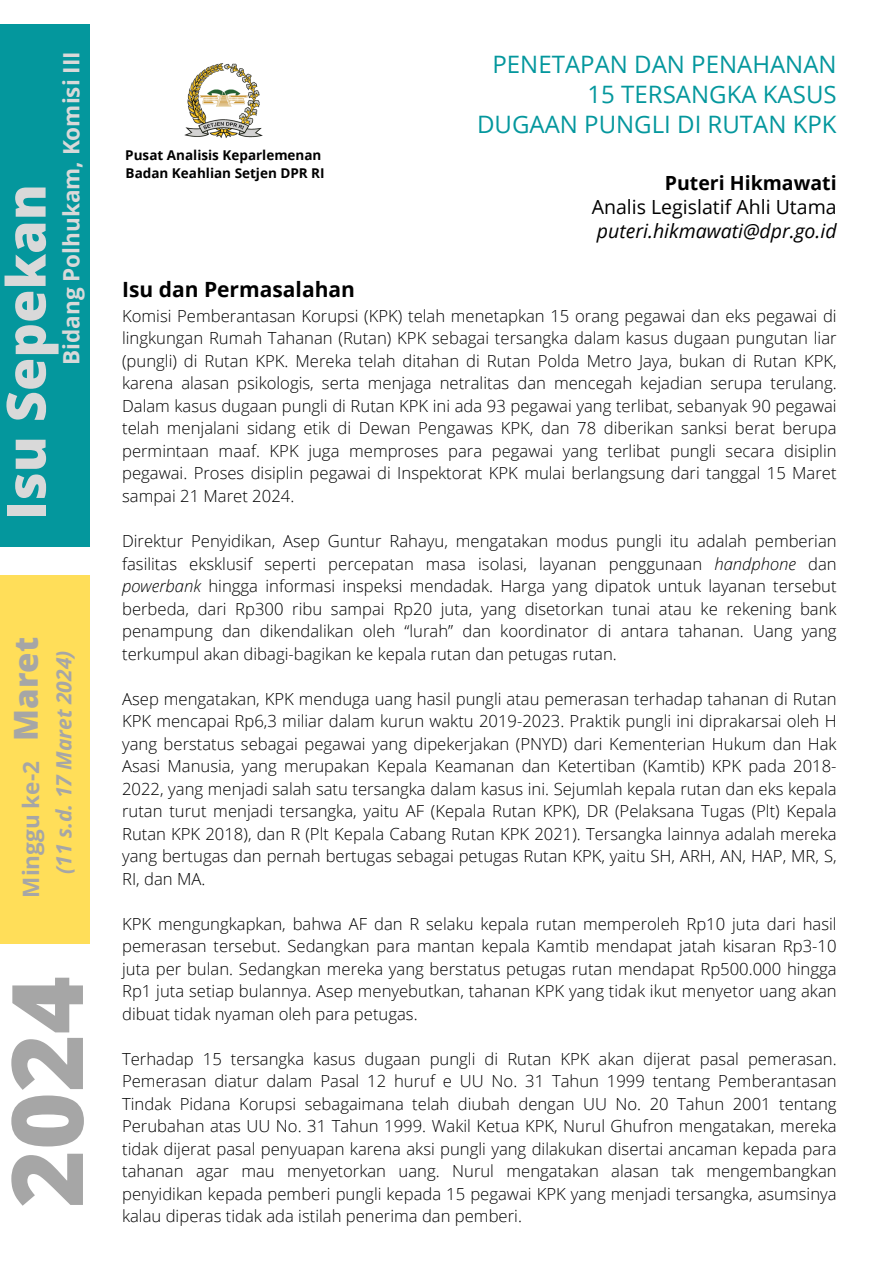
<style>
.page{position:relative;width:894px;height:1264px;background:#fff}
.page>*{position:absolute;margin:0;border:0;box-sizing:border-box;transform-origin:0 0}
.t1{font:800 98.85px "Open Sans";color:#a6a6a6}
.t2{font:800 54px "Open Sans";color:#d9d9d9}
.t3{font:800 33px "Open Sans";color:#a6a6a6}
.t4{font:24px/30.3px "Open Sans";color:#04979d;text-align:right}
.t5{font:700 22.5px "Open Sans";color:#d9d9d9}
.t6{font:700 22.5px "Open Sans";color:#a6a6a6}
.t7{font:italic 700 21px "Open Sans";color:#a6a6a6}
.t8{font:700 21px "Open Sans";color:#000}
.t9{font:italic 19.5px "Open Sans";color:#000}
.t10{font:19.5px "Open Sans";color:#000}
.t11{font:700 19.5px "Open Sans";color:#000}
.t12{font:300 16.65px/22.5px "Open Sans";color:#000;text-align:justify}
.t13{font:700 13.5px "Open Sans";color:#000}
.s1{font-style:italic}
</style>
<div class="page">
<div style="left:0;top:25px;width:89px;height:522px;background:#04979d"></div>
<div style="left:0;top:575px;width:89px;height:368px;background:#ffde59"></div>
<img style="left:184px;top:63px;width:79px;height:75px">
<h6 class="t5" style="left:55px;top:365px;width:315px;rotate:-90deg">Bidang Polhukam, Komisi III</h6>
<h1 class="t2" style="left:-12px;top:520px;width:337px;rotate:-90deg">Isu Sepekan</h1>
<h6 class="t3" style="left:2px;top:740px;width:105px;rotate:-90deg">Maret</h6>
<p class="t6" style="left:15px;top:897px;width:138px;rotate:-90deg">Minggu ke-2</p>
<h4 class="t7" style="left:49px;top:873px;width:226px;rotate:-90deg">(11 s.d. 17 Maret 2024)</h4>
<h5 class="t1" style="left:-23px;top:1207px;width:233px;rotate:-90deg">2024</h5>
<p class="t13" style="left:125px;top:145px;width:198px">Pusat Analisis Keparlemenan</p>
<p class="t13" style="left:126px;top:163px;width:200px">Badan Keahlian Setjen DPR RI</p>
<h5 class="t8" style="left:122px;top:274px;width:234px">Isu dan Permasalahan</h5>
<h3 class="t4" style="left:477px;top:48px;width:361px">PENETAPAN DAN PENAHANAN<br>15 TERSANGKA KASUS<br>DUGAAN PUNGLI DI RUTAN KPK</h3>
<p class="t11" style="left:664px;top:169px;width:173px">Puteri Hikmawati</p>
<p class="t10" style="left:591px;top:193px;width:246px">Analis Legislatif Ahli Utama</p>
<p class="t9" style="left:596px;top:217px;width:241px">puteri.hikmawati@dpr.go.id</p>
<p class="t12" style="left:122px;top:304px;width:715px">Komisi Pemberantasan Korupsi (KPK) telah menetapkan 15 orang pegawai dan eks pegawai di lingkungan Rumah Tahanan (Rutan) KPK sebagai tersangka dalam kasus dugaan pungutan liar (pungli) di Rutan KPK. Mereka telah ditahan di Rutan Polda Metro Jaya, bukan di Rutan KPK, karena alasan psikologis, serta menjaga netralitas dan mencegah kejadian serupa terulang.<br>Dalam kasus dugaan pungli di Rutan KPK ini ada 93 pegawai yang terlibat, sebanyak 90 pegawai telah menjalani sidang etik di Dewan Pengawas KPK, dan 78 diberikan sanksi berat berupa permintaan maaf. KPK juga memproses para pegawai yang terlibat pungli secara disiplin pegawai. Proses disiplin pegawai di Inspektorat KPK mulai berlangsung dari tanggal 15 Maret sampai 21 Maret 2024.</p>
<p class="t12" style="left:122px;top:529px;width:715px">Direktur Penyidikan, Asep Guntur Rahayu, mengatakan modus pungli itu adalah pemberian fasilitas eksklusif seperti percepatan masa isolasi, layanan penggunaan <span class="s1">handphone</span> dan <span class="s1">powerbank</span> hingga informasi inspeksi mendadak. Harga yang dipatok untuk layanan tersebut berbeda, dari Rp300 ribu sampai Rp20 juta, yang disetorkan tunai atau ke rekening bank penampung dan dikendalikan oleh “lurah” dan koordinator di antara tahanan. Uang yang terkumpul akan dibagi-bagikan ke kepala rutan dan petugas rutan.</p>
<p class="t12" style="left:122px;top:687px;width:715px">Asep mengatakan, KPK menduga uang hasil pungli atau pemerasan terhadap tahanan di Rutan KPK mencapai Rp6,3 miliar dalam kurun waktu 2019-2023. Praktik pungli ini diprakarsai oleh H yang berstatus sebagai pegawai yang dipekerjakan (PNYD) dari Kementerian Hukum dan Hak Asasi Manusia, yang merupakan Kepala Keamanan dan Ketertiban (Kamtib) KPK pada 2018- 2022, yang menjadi salah satu tersangka dalam kasus ini. Sejumlah kepala rutan dan eks kepala rutan turut menjadi tersangka, yaitu AF (Kepala Rutan KPK), DR (Pelaksana Tugas (Plt) Kepala Rutan KPK 2018), dan R (Plt Kepala Cabang Rutan KPK 2021). Tersangka lainnya adalah mereka yang bertugas dan pernah bertugas sebagai petugas Rutan KPK, yaitu SH, ARH, AN, HAP, MR, S, RI, dan MA.</p>
<p class="t12" style="left:122px;top:912px;width:715px">KPK mengungkapkan, bahwa AF dan R selaku kepala rutan memperoleh Rp10 juta dari hasil pemerasan tersebut. Sedangkan para mantan kepala Kamtib mendapat jatah kisaran Rp3-10 juta per bulan. Sedangkan mereka yang berstatus petugas rutan mendapat Rp500.000 hingga Rp1 juta setiap bulannya. Asep menyebutkan, tahanan KPK yang tidak ikut menyetor uang akan dibuat tidak nyaman oleh para petugas.</p>
<p class="t12" style="left:122px;top:1047px;width:715px">Terhadap 15 tersangka kasus dugaan pungli di Rutan KPK akan dijerat pasal pemerasan.<br>Pemerasan diatur dalam Pasal 12 huruf e UU No. 31 Tahun 1999 tentang Pemberantasan Tindak Pidana Korupsi sebagaimana telah diubah dengan UU No. 20 Tahun 2001 tentang Perubahan atas UU No. 31 Tahun 1999. Wakil Ketua KPK, Nurul Ghufron mengatakan, mereka tidak dijerat pasal penyuapan karena aksi pungli yang dilakukan disertai ancaman kepada para tahanan agar mau menyetorkan uang. Nurul mengatakan alasan tak mengembangkan penyidikan kepada pemberi pungli kepada 15 pegawai KPK yang menjadi tersangka, asumsinya kalau diperas tidak ada istilah penerima dan pemberi.</p>
</div>
